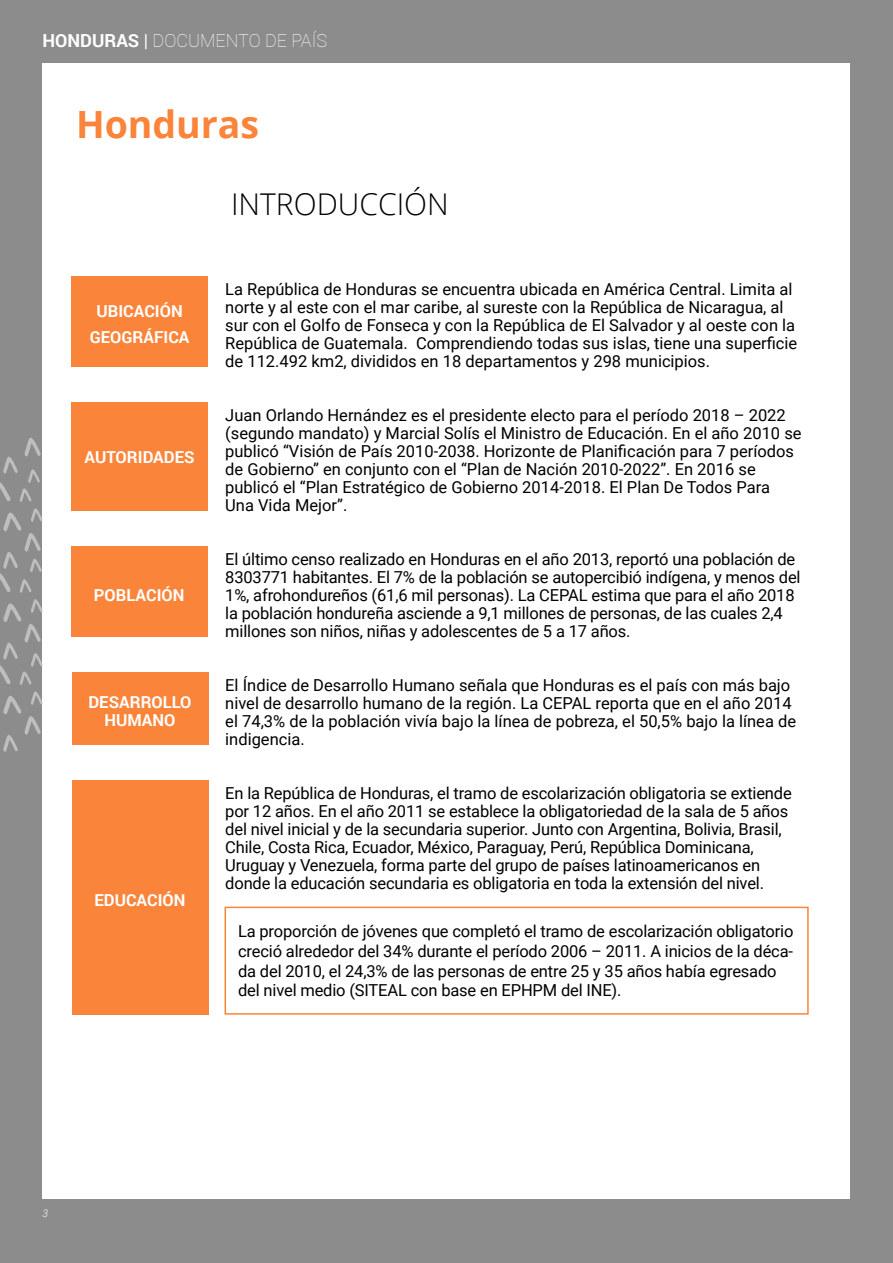
<style>
.page{position:relative;width:893px;height:1263px;background:#8d8c8c}
.page>*{position:absolute;margin:0;border:0;box-sizing:border-box;transform-origin:0 0}
.t1{font:700 37.5px "Open Sans";color:#fa8439}
.t2{font:300 30px "Open Sans";color:#000}
.t3{font:100 18px "Roboto";color:#fff}
.t4{font:16.5px/18px "Roboto";letter-spacing:-.01em;color:#000}
.t5{font:700 16.5px/26.5px "Roboto";color:#fff;text-align:center}
.t6{font:italic 300 10.5px "Roboto";color:#fff}
.s1{font-weight:700}
.s2{font-weight:400}
</style>
<div class="page">
<div style="left:43px;top:64px;width:807px;height:1135px;background:#fff"></div>
<svg style="left:0;top:437px;width:43px;height:316px"></svg>
<div style="left:72px;top:277px;width:136px;height:90px;background:#fa8439"></div>
<div style="left:72px;top:403px;width:136px;height:108px;background:#fa8439"></div>
<div style="left:71px;top:547px;width:137px;height:90px;background:#fa8439"></div>
<div style="left:72px;top:673px;width:136px;height:72px;background:#fa8439"></div>
<div style="left:72px;top:781px;width:136px;height:234px;background:#fa8439"></div>
<div style="left:225px;top:907px;width:584px;height:108px;border:2px solid #fa8439"></div>
<p class="t3" style="left:43px;top:28px;width:286px"><span class="s1">HONDURAS</span> <span class="s2">|</span> DOCUMENTO DE PAÍS</p>
<h1 class="t1" style="left:76px;top:98px;width:185px">Honduras</h1>
<p class="t5" style="left:90px;top:297px;width:101px">UBICACIÓN<br>GEOGRÁFICA</p>
<p class="t5" style="left:85px;top:443px;width:111px">AUTORIDADES</p>
<p class="t5" style="left:94px;top:581px;width:92px">POBLACIÓN</p>
<p class="t5" style="left:88px;top:693px;width:105px;line-height:18px">DESARROLLO<br>HUMANO</p>
<p class="t5" style="left:94px;top:886px;width:93px">EDUCACIÓN</p>
<h2 class="t2" style="left:231px;top:183px;width:219px">INTRODUCCIÓN</h2>
<p class="t4" style="left:225px;top:279px;width:573px">La República de Honduras se encuentra ubicada en América Central. Limita al norte y al este con el mar caribe, al sureste con la República de Nicaragua, al sur con el Golfo de Fonseca y con la República de El Salvador y al oeste con la República de Guatemala. Comprendiendo todas sus islas, tiene una superficie de 112.492 km2, divididos en 18 departamentos y 298 municipios.</p>
<p class="t4" style="left:225px;top:405px;width:578px">Juan Orlando Hernández es el presidente electo para el período 2018 – 2022 (segundo mandato) y Marcial Solís el Ministro de Educación. En el año 2010 se publicó “Visión de País 2010-2038. Horizonte de Planificación para 7 períodos de Gobierno” en conjunto con el “Plan de Nación 2010-2022”. En 2016 se publicó el “Plan Estratégico de Gobierno 2014-2018. El Plan De Todos Para Una Vida Mejor”.</p>
<p class="t4" style="left:225px;top:549px;width:577px">El último censo realizado en Honduras en el año 2013, reportó una población de 8303771 habitantes. El 7% de la población se autopercibió indígena, y menos del 1%, afrohondureños (61,6 mil personas). La CEPAL estima que para el año 2018 la población hondureña asciende a 9,1 millones de personas, de las cuales 2,4 millones son niños, niñas y adolescentes de 5 a 17 años.</p>
<p class="t4" style="left:225px;top:675px;width:572px">El Índice de Desarrollo Humano señala que Honduras es el país con más bajo nivel de desarrollo humano de la región. La CEPAL reporta que en el año 2014 el 74,3% de la población vivía bajo la línea de pobreza, el 50,5% bajo la línea de indigencia.</p>
<p class="t4" style="left:225px;top:783px;width:568px">En la República de Honduras, el tramo de escolarización obligatoria se extiende por 12 años. En el año 2011 se establece la obligatoriedad de la sala de 5 años del nivel inicial y de la secundaria superior. Junto con Argentina, Bolivia, Brasil, Chile, Costa Rica, Ecuador, México, Paraguay, Perú, República Dominicana, Uruguay y Venezuela, forma parte del grupo de países latinoamericanos en donde la educación secundaria es obligatoria en toda la extensión del nivel.</p>
<p class="t4" style="left:238px;top:921px;width:557px;line-height:19.8px">La proporción de jóvenes que completó el tramo de escolarización obligatorio creció alrededor del 34% durante el período 2006 – 2011. A inicios de la déca&shy;da del 2010, el 24,3% de las personas de entre 25 y 35 años había egresado del nivel medio (SITEAL con base en EPHPM del INE).</p>
<p class="t6" style="left:43px;top:1205px;width:7px">3</p>
</div>
